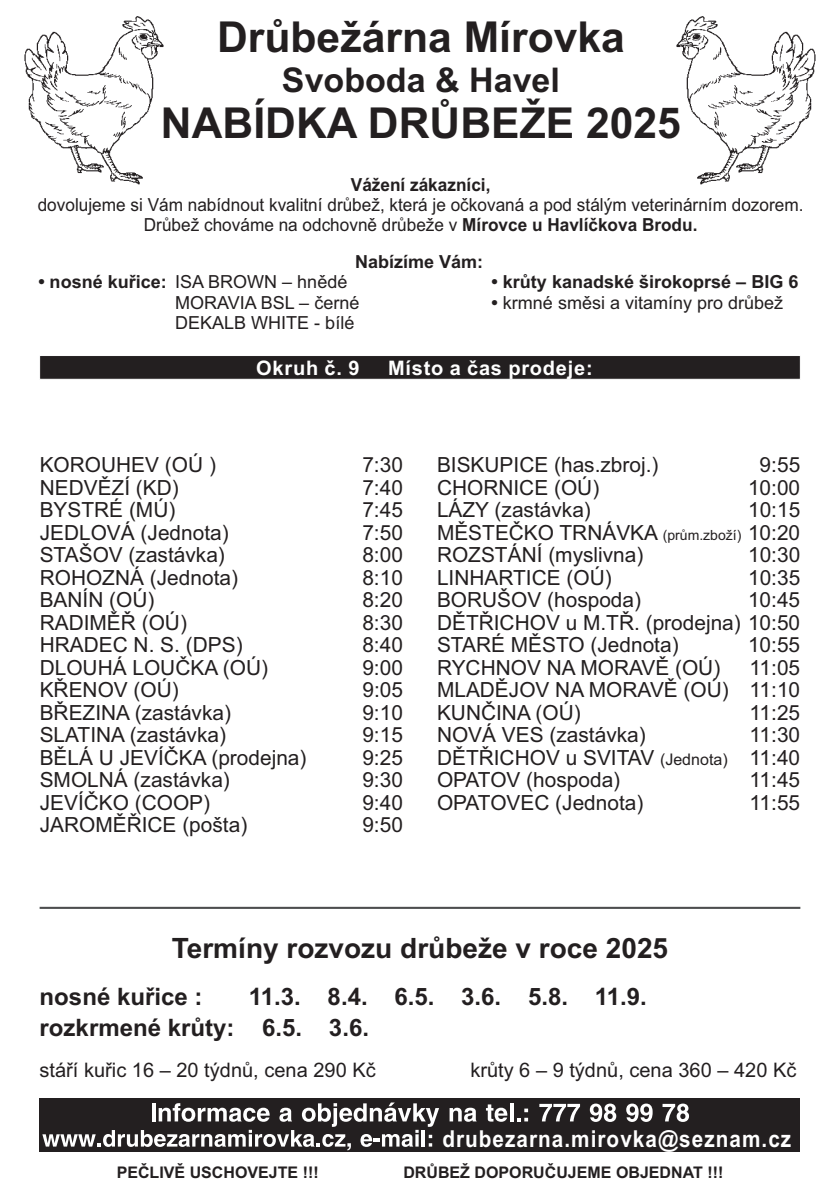
<style>
.page{position:relative;width:840px;height:1191px;background:#fff}
.page>*{position:absolute;margin:0;border:0;box-sizing:border-box;transform-origin:0 0}
.t1{font:700 42.6px "Arial";color:#231f20}
.t2{font:700 34px "Arial";color:#231f20}
.t3{font:700 28px "Arial";color:#231f20}
.t4{font:700 24px "Arial";color:#231f20}
.t5{font:700 23.4px "Arial";letter-spacing:.05em;color:#fff;scale:.89 1}
.t6{font:20.8px/45px "Arial";color:#231f20;text-align:right}
.t7{font:20px "Arial";color:#231f20}
.t8{font:700 20px "Arial";letter-spacing:.04em;color:#fff}
.t9{font:18px/20.2px "Arial";color:#231f20;text-align:center;scale:.95 1}
.t10{font:18px "Arial";color:#231f20}
.t11{font:700 18px "Arial";color:#231f20}
.t12{font:700 18px "Arial";color:#231f20;scale:.95 1}
.t13{font:700 16px "Arial";color:#231f20}
.s1{font-weight:700}
.s2{font-size:14px}
.s3{font-size:16px}
</style>
<div class="page">
<svg style="left:40px;top:356px;width:760px;height:24px;background:#2d2a2b"></svg>
<hr style="left:40px;top:906px;width:759px;height:3px;background:#4d4e4f">
<div style="left:40px;top:1098px;width:759px;height:53px;background:#231f20"></div>
<svg style="left:449px;top:1107px;width:27px;height:14px"></svg>
<svg style="left:486px;top:1104px;width:21px;height:17px"></svg>
<svg style="left:510px;top:1103px;width:3px;height:18px"></svg>
<svg style="left:517px;top:1108px;width:11px;height:13px"></svg>
<svg style="left:539px;top:1103px;width:40px;height:18px"></svg>
<svg style="left:589px;top:1103px;width:27px;height:19px"></svg>
<svg style="left:626px;top:1103px;width:26px;height:19px"></svg>
<svg style="left:662px;top:1103px;width:26px;height:19px"></svg>
<svg style="left:42px;top:1102px;width:397px;height:48px"></svg>
<img style="left:676px;top:16px;width:140px;height:169px">
<img style="left:24px;top:16px;width:140px;height:169px">
<h1 class="t1" style="left:217px;top:21px;width:409px">Drůbežárna Mírovka</h1>
<h2 class="t2" style="left:282px;top:67px;width:279px">Svoboda &amp; Havel</h2>
<h1 class="t1" style="left:161px;top:107px;width:521px">NABÍDKA DRŮBEŽE 2025</h1>
<p class="t12" style="left:350px;top:178px;width:148px">Vážení zákazníci,</p>
<p class="t9" style="left:38px;top:196px;width:807px">dovolujeme si Vám nabídnout kvalitní drůbež, která je očkovaná a pod stálým veterinárním dozorem.<br>Drůbež chováme na odchovně drůbeže v <span class="s1">Mírovce u Havlíčkova Brodu.</span></p>
<p class="t11" style="left:355px;top:255px;width:130px">Nabízíme Vám:</p>
<p class="t10" style="left:38px;top:275px;width:310px"><span class="s1">• nosné kuřice:</span> ISA BROWN – hnědé</p>
<p class="t11" style="left:491px;top:275px;width:308px">• krůty kanadské širokoprsé – BIG 6</p>
<p class="t10" style="left:175px;top:295px;width:186px">MORAVIA BSL – černé</p>
<p class="t10" style="left:491px;top:295px;width:293px"><span class="s1">•</span> krmné směsi a vitamíny pro drůbež</p>
<p class="t10" style="left:175px;top:315px;width:181px">DEKALB WHITE - bílé</p>
<p class="t8" style="left:256px;top:360px;width:105px">Okruh č. 9</p>
<p class="t8" style="left:388px;top:360px;width:206px">Místo a čas prodeje:</p>
<p class="t6" style="left:40px;top:444px;width:178px">KOROUHEV (OÚ )</p>
<p class="t6" style="left:362px;top:444px;width:42px">7:30</p>
<p class="t6" style="left:40px;top:467px;width:140px">NEDVĚZÍ (KD)</p>
<p class="t6" style="left:362px;top:467px;width:42px">7:40</p>
<p class="t6" style="left:40px;top:489px;width:137px">BYSTRÉ (MÚ)</p>
<p class="t6" style="left:362px;top:489px;width:42px">7:45</p>
<p class="t6" style="left:40px;top:512px;width:190px">JEDLOVÁ (Jednota)</p>
<p class="t6" style="left:362px;top:512px;width:42px">7:50</p>
<p class="t6" style="left:40px;top:534px;width:186px">STAŠOV (zastávka)</p>
<p class="t6" style="left:362px;top:534px;width:42px">8:00</p>
<p class="t6" style="left:40px;top:557px;width:200px">ROHOZNÁ (Jednota)</p>
<p class="t6" style="left:362px;top:557px;width:42px">8:10</p>
<p class="t6" style="left:40px;top:579px;width:116px">BANÍN (OÚ)</p>
<p class="t6" style="left:362px;top:579px;width:42px">8:20</p>
<p class="t6" style="left:40px;top:602px;width:149px">RADIMĚŘ (OÚ)</p>
<p class="t6" style="left:362px;top:602px;width:42px">8:30</p>
<p class="t6" style="left:40px;top:624px;width:204px">HRADEC N. S. (DPS)</p>
<p class="t6" style="left:362px;top:624px;width:42px">8:40</p>
<p class="t6" style="left:40px;top:647px;width:230px">DLOUHÁ LOUČKA (OÚ)</p>
<p class="t6" style="left:362px;top:647px;width:42px">9:00</p>
<p class="t6" style="left:40px;top:669px;width:140px">KŘENOV (OÚ)</p>
<p class="t6" style="left:362px;top:669px;width:42px">9:05</p>
<p class="t6" style="left:40px;top:692px;width:193px">BŘEZINA (zastávka)</p>
<p class="t6" style="left:362px;top:692px;width:42px">9:10</p>
<p class="t6" style="left:40px;top:714px;width:188px">SLATINA (zastávka)</p>
<p class="t6" style="left:362px;top:714px;width:42px">9:15</p>
<p class="t6" style="left:40px;top:737px;width:268px">BĚLÁ U JEVÍČKA (prodejna)</p>
<p class="t6" style="left:362px;top:737px;width:42px">9:25</p>
<p class="t6" style="left:40px;top:759px;width:191px">SMOLNÁ (zastávka)</p>
<p class="t6" style="left:362px;top:759px;width:42px">9:30</p>
<p class="t6" style="left:40px;top:782px;width:172px">JEVÍČKO (COOP)</p>
<p class="t6" style="left:362px;top:782px;width:42px">9:40</p>
<p class="t6" style="left:40px;top:804px;width:209px">JAROMĚŘICE (pošta)</p>
<p class="t6" style="left:362px;top:804px;width:42px">9:50</p>
<p class="t6" style="left:437px;top:444px;width:223px">BISKUPICE (has.zbroj.)</p>
<p class="t6" style="left:759px;top:444px;width:42px">9:55</p>
<p class="t6" style="left:437px;top:467px;width:164px">CHORNICE (OÚ)</p>
<p class="t6" style="left:747px;top:467px;width:54px">10:00</p>
<p class="t6" style="left:437px;top:489px;width:155px">LÁZY (zastávka)</p>
<p class="t6" style="left:747px;top:489px;width:54px">10:15</p>
<p class="t6" style="left:437px;top:512px;width:364px">MĚSTEČKO TRNÁVKA <span class="s2">(prům.zboží)</span> 10:20</p>
<p class="t6" style="left:437px;top:534px;width:208px">ROZSTÁNÍ (myslivna)</p>
<p class="t6" style="left:747px;top:534px;width:54px">10:30</p>
<p class="t6" style="left:437px;top:557px;width:176px">LINHARTICE (OÚ)</p>
<p class="t6" style="left:437px;top:557px;width:364px">10:35<br>DĚTŘICHOV u M.TŘ. (prodejna) 10:50</p>
<p class="t6" style="left:437px;top:579px;width:205px">BORUŠOV (hospoda)</p>
<p class="t6" style="left:747px;top:579px;width:54px">10:45</p>
<p class="t6" style="left:437px;top:624px;width:243px">STARÉ MĚSTO (Jednota)</p>
<p class="t6" style="left:747px;top:624px;width:54px">10:55</p>
<p class="t6" style="left:437px;top:647px;width:284px">RYCHNOV NA MORAVĚ (OÚ)</p>
<p class="t6" style="left:749px;top:647px;width:52px">11:05</p>
<p class="t6" style="left:437px;top:680px;width:364px;line-height:22.6px;text-align:left">MLADĚJOV NA MORAVĚ (OÚ) 11:10<br>KUNČINA (OÚ)</p>
<p class="t6" style="left:749px;top:692px;width:52px">11:25</p>
<p class="t6" style="left:437px;top:714px;width:210px">NOVÁ VES (zastávka)</p>
<p class="t6" style="left:749px;top:714px;width:52px">11:30</p>
<p class="t6" style="left:437px;top:759px;width:185px">OPATOV (hospoda)</p>
<p class="t6" style="left:749px;top:759px;width:52px">11:45</p>
<p class="t6" style="left:437px;top:782px;width:208px">OPATOVEC (Jednota)</p>
<p class="t6" style="left:749px;top:782px;width:52px">11:55</p>
<p class="t6" style="left:437px;top:737px;width:364px">DĚTŘICHOV u SVITAV <span class="s3">(Jednota)</span> 11:40</p>
<h3 class="t3" style="left:172px;top:938px;width:497px">Termíny rozvozu drůbeže v roce 2025</h3>
<p class="t4" style="left:40px;top:987px;width:164px">nosné kuřice :</p>
<p class="t4" style="left:249px;top:987px;width:399px">11.3. 8.4. 6.5. 3.6. 5.8. 11.9.</p>
<p class="t4" style="left:40px;top:1018px;width:331px">rozkrmené krůty: 6.5. 3.6.</p>
<p class="t7" style="left:40px;top:1062px;width:337px">stáří kuřic 16 – 20 týdnů, cena 290 Kč</p>
<p class="t7" style="left:470px;top:1062px;width:327px">krůty 6 – 9 týdnů, cena 360 – 420 Kč</p>
<p class="t5" style="left:442px;top:1130px;width:393px">drubezarna.mirovka@seznam.cz</p>
<p class="t13" style="left:117px;top:1166px;width:203px">PEČLIVĚ USCHOVEJTE !!!</p>
<p class="t13" style="left:403px;top:1166px;width:321px">DRŮBEŽ DOPORUČUJEME OBJEDNAT !!!</p>
</div>
